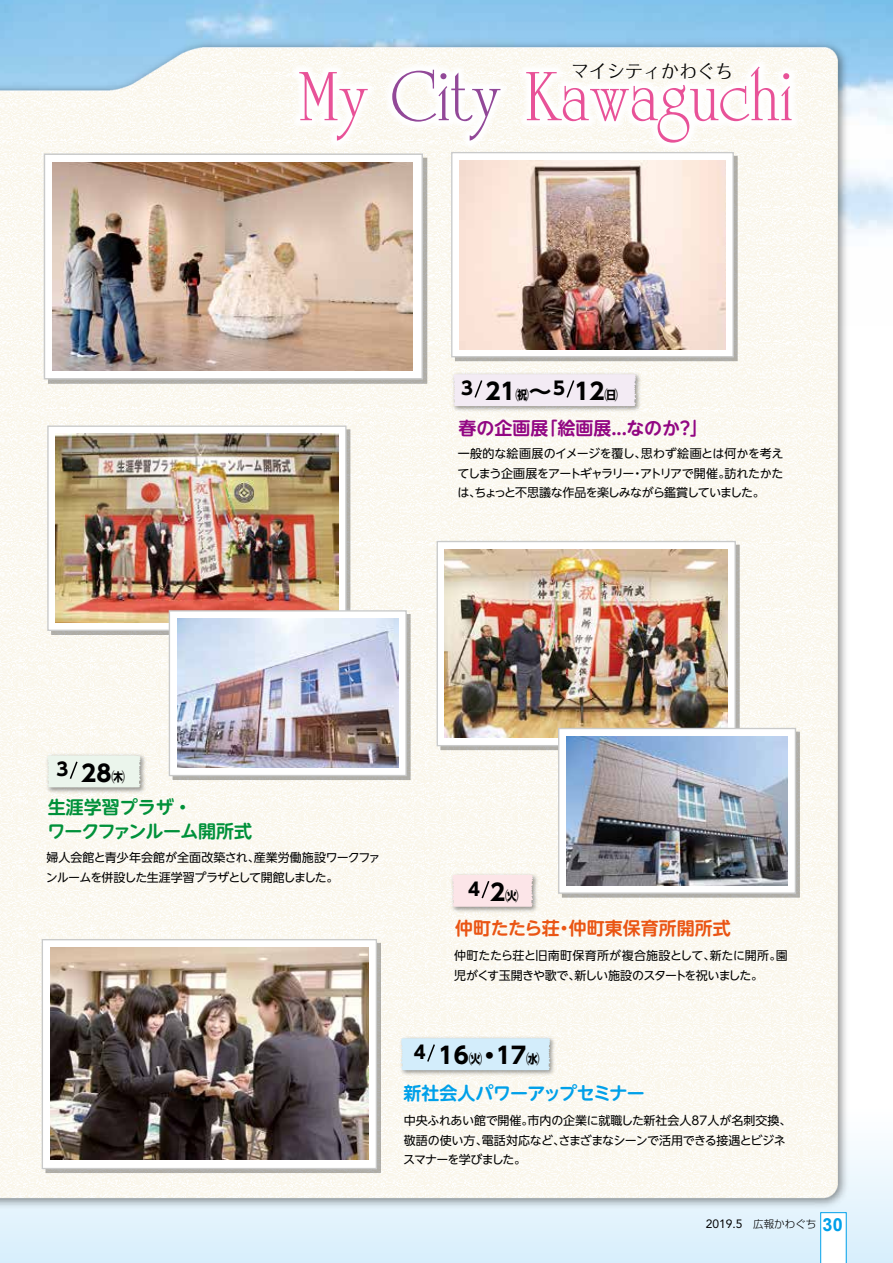
<style>
.page{position:relative;width:893px;height:1263px;background:#fff}
.page>*{position:absolute;margin:0;border:0;box-sizing:border-box;transform-origin:0 0}
.t1{font:75px "University Roman";color:#e85298}
.t2{font:700 22.8px "UD Shin Go NT Pro";color:#000}
.t3{font:700 18px/24px "UD Shin M Go Pro De";letter-spacing:-.02em;color:#00913a}
.t4{font:700 18px "UD Shin M Go Pro De";color:#920783}
.t5{font:700 18px "UD Shin M Go Pro De";color:#ea5514}
.t6{font:700 18px "UD Shin M Go Pro De";letter-spacing:-.035em;color:#00a0e9}
.t7{font:18px "Folk Pro";color:#000}
.t8{font:700 18px "UD Shin Go NT Pro";color:#000}
.t9{font:700 18px "Arial";color:#00a0e9}
.t10{font:700 13.5px "UD Shin Go NT Pro";color:#000}
.t11{font:12px/19.5px "UD Shin Go NT Pro";letter-spacing:-.035em;color:#000}
.t12{font:12px/19.5px "UD Shin Go NT Pro";letter-spacing:-.075em;color:#000}
.t13{font:12px "UD Shin Go NT Pro";letter-spacing:-.015em;color:#000}
.t14{font:12px "UD Shin Go NT Pro";color:#000}
.t15{font:12px "UD Shin Go NT Pro";letter-spacing:-.055em;color:#000}
.t16{font:12px/19.5px "UD Shin Go NT Pro";letter-spacing:-.06em;color:#000}
.t17{font:12px "UD Shin Go NT Pro";letter-spacing:-.01em;color:#000}
.t18{font:12px "UD Shin Go NT Pro";letter-spacing:-.08em;color:#000}
.t19{font:12px "Avenir";color:#000}
.t20{font:300 10.5px "Shin Go Pro";color:#000}
.s1{color:#924898}
.s2{font-size:13.5px}
</style>
<div class="page">
<div style="left:0;top:1105px;width:893px;height:158px;background:#d9effc"></div>
<svg style="left:820px;top:1251px;width:27px;height:12px"></svg>
<img style="left:0;top:0;width:891px;height:1251px">
<img style="left:235px;top:0;width:621px;height:207px">
<img style="left:448px;top:871px;width:93px;height:43px">
<svg style="left:452px;top:875px;width:81px;height:32px;background:#f7e1e4"></svg>
<img style="left:43px;top:752px;width:105px;height:43px">
<svg style="left:47px;top:755px;width:94px;height:32px;background:#e7f1e8"></svg>
<div style="left:44px;top:154px;width:378px;height:225px;background:#fff"></div>
<div style="left:44px;top:153px;width:379px;height:226px;border:2px solid #c9caca"></div>
<img style="left:53px;top:163px;width:360px;height:207px">
<div style="left:452px;top:153px;width:281px;height:204px;background:#fff"></div>
<div style="left:451px;top:152px;width:283px;height:205px;border:1px solid #c9caca"></div>
<img style="left:459px;top:160px;width:266px;height:189px">
<div style="left:48px;top:426px;width:298px;height:204px;background:#fff"></div>
<div style="left:47px;top:425px;width:300px;height:206px;border:1px solid #c9caca"></div>
<img style="left:56px;top:434px;width:282px;height:189px">
<div style="left:173px;top:615px;width:237px;height:164px;background:#b0afab"></div>
<div style="left:169px;top:611px;width:237px;height:164px;background:#fff"></div>
<div style="left:169px;top:610px;width:238px;height:166px;border:1px solid #c9caca"></div>
<img style="left:177px;top:618px;width:221px;height:150px">
<div style="left:437px;top:541px;width:298px;height:205px;background:#fff"></div>
<div style="left:437px;top:541px;width:299px;height:205px;border:1px solid #c9caca"></div>
<img style="left:445px;top:549px;width:282px;height:189px">
<div style="left:562px;top:732px;width:237px;height:165px;background:#b0afa9"></div>
<div style="left:559px;top:728px;width:236px;height:165px;background:#fff"></div>
<div style="left:558px;top:728px;width:238px;height:166px;border:1px solid #c9caca"></div>
<img style="left:566px;top:736px;width:222px;height:149px">
<div style="left:42px;top:940px;width:334px;height:228px;background:#fff"></div>
<div style="left:42px;top:939px;width:335px;height:230px;border:1px solid #c9caca"></div>
<img style="left:50px;top:947px;width:319px;height:213px">
<img style="left:449px;top:370px;width:195px;height:44px">
<div style="left:453px;top:374px;width:183px;height:32px;background:#f3ebf4"></div>
<img style="left:397px;top:1034px;width:161px;height:44px">
<div style="left:401px;top:1038px;width:149px;height:32px;background:#d3edfb"></div>
<h3 class="t7" style="left:571px;top:56px;width:163px">マイシティかわぐち</h3>
<h1 class="t1" style="left:298px;top:53px;width:497px">My <span class="s1">City</span> Kawaguchi</h1>
<h3 class="t8" style="left:461px;top:374px;width:13px">3</h3>
<h2 class="t2" style="left:553px;top:373px;width:53px"><sup>5</sup> 12</h2>
<h2 class="t2" style="left:485px;top:373px;width:32px">21</h2>
<p class="t10" style="left:516px;top:384px;width:15px">㈷</p>
<p class="t10" style="left:604px;top:384px;width:15px">㈰</p>
<h2 class="t2" style="left:529px;top:373px;width:47px">～　</h2>
<h3 class="t4" style="left:459px;top:414px;width:91px">春の企画展</h3>
<h3 class="t4" style="left:539px;top:414px;width:142px">「絵画展...なのか</h3>
<h3 class="t4" style="left:690px;top:414px;width:19px">「</h3>
<h3 class="t4" style="left:676px;top:414px;width:19px">?</h3>
<p class="t17" style="left:641px;top:444px;width:144px">思わず絵画とは何かを考え</p>
<p class="t13" style="left:458px;top:444px;width:190px">一般的な絵画展のイメージを覆し、</p>
<p class="t12" style="left:457px;top:463px;width:309px">てしまう企画展をアートギャラリー<br>はちょっと不思議な作品を楽しみながら鑑賞していました。</p>
<p class="t11" style="left:469px;top:482px;width:13px">、</p>
<p class="t18" style="left:640px;top:463px;width:92px">アトリアで開催。</p>
<p class="t11" style="left:725px;top:463px;width:60px">訪れたかた</p>
<p class="t11" style="left:631px;top:463px;width:13px">・</p>
<h3 class="t8" style="left:56px;top:755px;width:13px">3</h3>
<h3 class="t3" style="left:47px;top:794px;width:206px">生涯学習プラザ・<br>ワークファンルーム開所式</h3>
<h2 class="t2" style="left:81px;top:754px;width:32px">28</h2>
<p class="t10" style="left:111px;top:765px;width:15px">㈭</p>
<p class="t11" style="left:46px;top:848px;width:294px">婦人会館と青少年会館が全面改築され、<br>ンルームを併設した生涯学習プラザとして開館しました。</p>
<p class="t13" style="left:254px;top:848px;width:128px">産業労働施設ワークファ</p>
<h3 class="t8" style="left:468px;top:874px;width:13px">4</h3>
<h2 class="t2" style="left:490px;top:874px;width:17px">2</h2>
<p class="t10" style="left:505px;top:885px;width:15px">㈫</p>
<h3 class="t5" style="left:569px;top:914px;width:163px">仲町東保育所開所式</h3>
<h3 class="t5" style="left:455px;top:914px;width:106px">仲町たたら荘</h3>
<h3 class="t5" style="left:555px;top:914px;width:19px">・</h3>
<p class="t11" style="left:574px;top:945px;width:190px;text-indent:-120px">仲町たたら荘と旧南町保育所が複合施設として、<br>新しい施設のスタートを祝いました。</p>
<p class="t11" style="left:710px;top:945px;width:80px">新たに開所園。</p>
<p class="t11" style="left:454px;top:965px;width:128px">児がくす玉開きや歌で、</p>
<h3 class="t8" style="left:414px;top:1038px;width:13px">4</h3>
<h2 class="t2" style="left:439px;top:1037px;width:64px">16 ・<span class="s2">㈫</span></h2>
<h2 class="t2" style="left:496px;top:1037px;width:32px">17</h2>
<p class="t10" style="left:526px;top:1048px;width:15px">㈬</p>
<h3 class="t6" style="left:404px;top:1079px;width:243px">新社会人パワーアップセミナー</h3>
<p class="t14" style="left:528px;top:1111px;width:265px">市内の企業に就職した新社会人87人が名刺交換、</p>
<p class="t13" style="left:404px;top:1111px;width:131px">中央ふれあい館で開催。</p>
<p class="t15" style="left:558px;top:1130px;width:229px">さまざまなシーンで活用できる接遇とビジネ</p>
<p class="t11" style="left:482px;top:1130px;width:85px">電話対応など、</p>
<p class="t16" style="left:403px;top:1130px;width:124px">敬語の使い方、<br>スマナーを学びました。</p>
<p class="t19" style="left:706px;top:1217px;width:38px">2019.5</p>
<h3 class="t9" style="left:823px;top:1213px;width:22px">30</h3>
<p class="t20" style="left:753px;top:1215px;width:65px">広報かわぐち</p>
</div>
